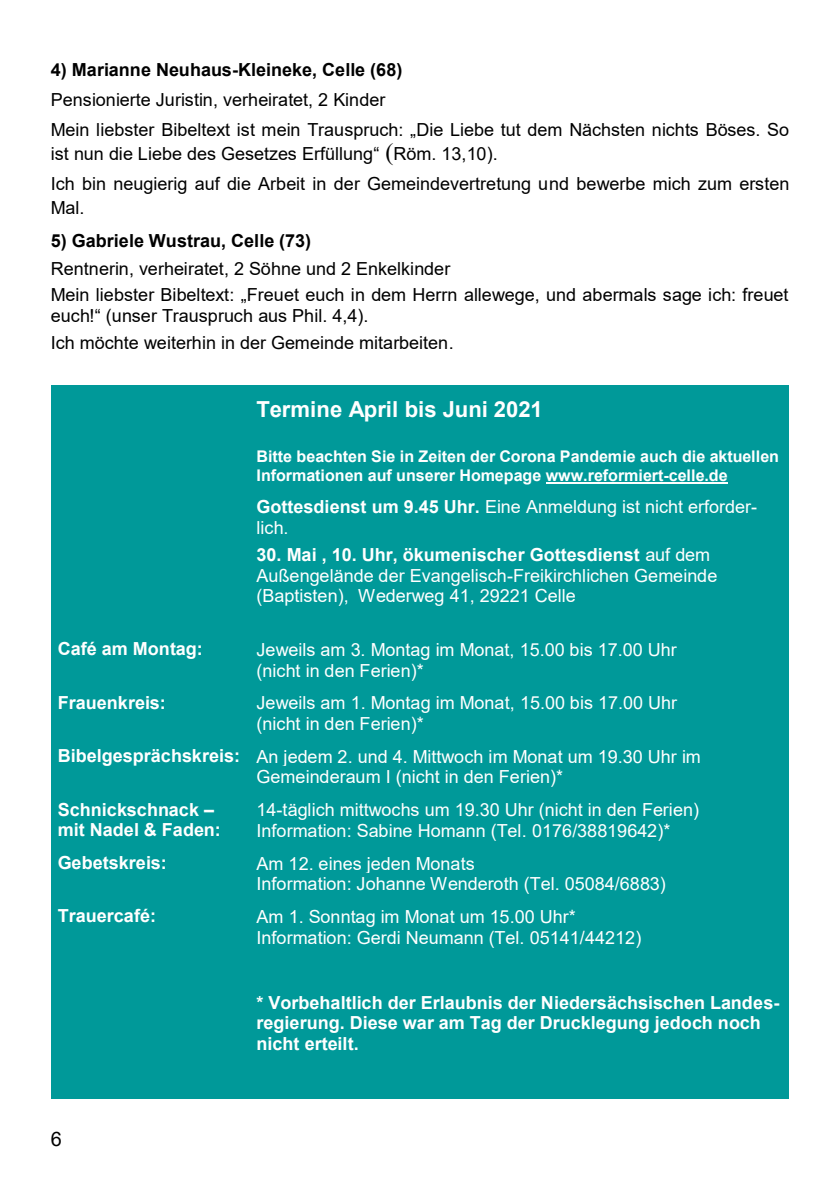
<style>
.page{position:relative;width:840px;height:1191px;background:#fff}
.page>*{position:absolute;margin:0;border:0;box-sizing:border-box;transform-origin:0 0}
.t1{font:700 22px "Arial";color:#fff}
.t2{font:20px "Arial";color:#000}
.t3{font:18px/20.6px "Arial";letter-spacing:.005em;color:#fff}
.t4{font:18px/30px "Arial";letter-spacing:.005em;color:#000}
.t5{font:700 18px/20.6px "Arial";color:#fff}
.t6{font:700 18px "Arial";color:#000}
.t7{font:700 16px/18.4px "Arial";color:#fff}
.s1{font-style:inherit}
.s2{font-family:"Times New Roman";font-size:24px}
.s3{font-weight:700}
</style>
<div class="page">
<div style="left:51px;top:385px;width:198px;height:254px;background:#099"></div>
<div style="left:249px;top:385px;width:539px;height:254px;background:#099"></div>
<hr style="left:545px;top:482px;width:182px;height:2px;background:#fff">
<div style="left:51px;top:639px;width:198px;height:107px;background:#099"></div>
<div style="left:249px;top:639px;width:539px;height:107px;background:#099"></div>
<div style="left:51px;top:746px;width:198px;height:53px;background:#099"></div>
<div style="left:249px;top:746px;width:539px;height:53px;background:#099"></div>
<div style="left:51px;top:799px;width:198px;height:41px;background:#099"></div>
<div style="left:249px;top:799px;width:539px;height:41px;background:#099"></div>
<div style="left:51px;top:840px;width:198px;height:226px;background:#099"></div>
<div style="left:249px;top:840px;width:539px;height:226px;background:#099"></div>
<div style="left:51px;top:1066px;width:198px;height:33px;background:#099"></div>
<div style="left:249px;top:1066px;width:539px;height:33px;background:#099"></div>
<p class="t6" style="left:51px;top:57px;width:353px">4) Marianne Neuhaus-Kleineke, Celle (68)</p>
<p class="t4" style="left:51px;top:85px;width:739px">Pensionierte Juristin, verheiratet, 2 Kinder<br>Mein liebster <span class="s1">Bibeltext ist mein Trauspruch: „</span>Die Liebe tut dem Nächsten nichts Böses. So</p>
<p class="t4" style="left:51px;top:139px;width:739px">ist nun die Liebe des Gesetzes Erfüllung<span class="s1">“</span> <span class="s2">(</span>Röm. 13,10).<br>Ich bin neugierig auf die Arbeit in der Gemeindevertretung und bewerbe mich zum ersten</p>
<p class="t4" style="left:51px;top:193px;width:35px">Mal.</p>
<p class="t6" style="left:51px;top:228px;width:262px">5) Gabriele Wustrau, Celle (73)</p>
<p class="t4" style="left:51px;top:255px;width:739px;line-height:26.6px">Rentnerin, verheiratet, 2 Söhne und 2 Enkelkinder<br>Mein liebster Bibeltext<span class="s1">: „Freuet euch in dem Herrn allewege, und abermals sage ich: freuet</span></p>
<p class="t4" style="left:51px;top:302px;width:404px;line-height:26.8px"><span class="s1">euch!“ (unser Trauspruch</span> aus Phil. 4,4).<br>Ich möchte weiterhin in der Gemeinde mitarbeiten.</p>
<p class="t1" style="left:256px;top:394px;width:288px">Termine April bis Juni 2021</p>
<p class="t7" style="left:256px;top:448px;width:524px">Bitte beachten Sie in Zeiten der Corona Pandemie auch die aktuellen<br>Informationen auf unserer Homepage www.reformiert-celle.de</p>
<p class="t3" style="left:256px;top:496px;width:502px;line-height:21.4px"><span class="s3">Gottesdienst um 9.45 Uhr.</span> Eine Anmeldung ist nicht erforder&shy;lich.</p>
<p class="t3" style="left:256px;top:544px;width:462px"><span class="s3">30. Mai , 10. Uhr, ökumenischer Gottesdienst</span> auf dem<br>Außengelände der Evangelisch-Freikirchlichen Gemeinde (Baptisten), Wederweg 41, 29221 Celle</p>
<p class="t5" style="left:58px;top:639px;width:147px">Café am Montag:</p>
<p class="t5" style="left:58px;top:692px;width:110px">Frauenkreis:</p>
<p class="t3" style="left:256px;top:639px;width:421px">Jeweils am 3. Montag im Monat, 15.00 bis 17.00 Uhr (nicht in den Ferien)*</p>
<p class="t3" style="left:256px;top:692px;width:422px">Jeweils am 1. Montag im Monat, 15.00 bis 17.00 Uhr (nicht in den Ferien)*</p>
<p class="t3" style="left:256px;top:746px;width:445px;text-indent:-199px"><span class="s3">Bibelgesprächskreis:</span> An jedem 2. und 4. Mittwoch im Monat um 19.30 Uhr im<br>Gemeinderaum I (nicht in den Ferien)*</p>
<p class="t5" style="left:58px;top:799px;width:165px">Schnickschnack <span class="s1">– </span>mit Nadel &amp; Faden:</p>
<p class="t3" style="left:256px;top:799px;width:444px">14-täglich mittwochs um 19.30 Uhr (nicht in den Ferien)<br>Information: Sabine Homann (Tel. 0176/38819642)*</p>
<p class="t5" style="left:58px;top:852px;width:111px">Gebetskreis:</p>
<p class="t3" style="left:256px;top:853px;width:411px">Am 12. eines jeden Monats<br>Information: Johanne Wenderoth (Tel. 05084/6883)</p>
<p class="t3" style="left:256px;top:906px;width:386px">Am 1. Sonntag im Monat um 15.00 Uhr*<br>Information: Gerdi Neumann (Tel. 05141/44212)</p>
<p class="t5" style="left:58px;top:906px;width:100px">Trauercafé:</p>
<p class="t2" style="left:51px;top:1125px;width:13px">6</p>
<p class="t5" style="left:256px;top:992px;width:524px">* Vorbehaltlich der Erlaubnis der Niedersächsischen Landes&shy;regierung. Diese war am Tag der Drucklegung jedoch noch nicht erteilt.</p>
</div>
